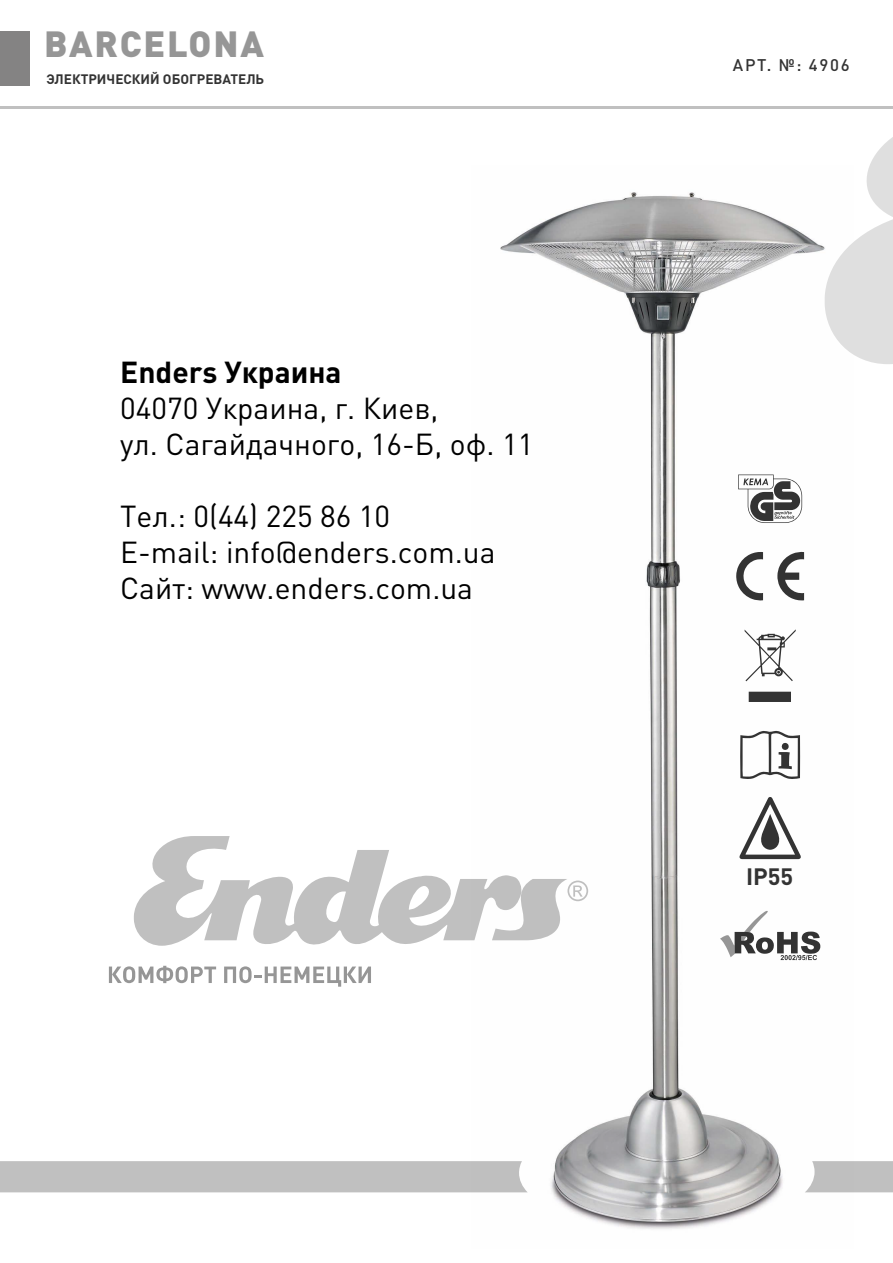
<style>
.page{position:relative;width:893px;height:1263px;background:#fff}
.page>*{position:absolute;margin:0;border:0;box-sizing:border-box;transform-origin:0 0}
.t1{font:900 36px "DIN Pro";letter-spacing:.05em;color:#969696}
.t2{font:30px/36px "DIN Pro";color:#000}
.t3{font:700 30px "DIN Pro";color:#000}
.t4{font:700 23.4px "DIN Pro";color:#333}
.t5{font:500 16.65px "DIN Pro";letter-spacing:.1em;color:#333}
.t6{font:700 13.5px "DIN Pro";color:#333}
</style>
<div class="page">
<img style="left:472px;top:192px;width:382px;height:1037px">
<hr style="left:0;top:106px;width:893px;height:2px;background:#969696">
<svg style="left:134px;top:836px;width:433px;height:110px"></svg>
<svg style="left:567px;top:880px;width:21px;height:21px"></svg>
<div style="left:0;top:31px;width:29px;height:54px;background:#848383"></div>
<svg style="left:738px;top:474px;width:64px;height:49px"></svg>
<svg style="left:736px;top:552px;width:27px;height:49px"></svg>
<svg style="left:777px;top:552px;width:27px;height:49px"></svg>
<svg style="left:745px;top:629px;width:51px;height:73px"></svg>
<svg style="left:736px;top:789px;width:70px;height:74px"></svg>
<svg style="left:740px;top:730px;width:60px;height:49px"></svg>
<svg style="left:720px;top:911px;width:100px;height:49px"></svg>
<svg style="left:109px;top:966px;width:107px;height:17px"></svg>
<svg style="left:224px;top:966px;width:147px;height:21px"></svg>
<svg style="left:825px;top:137px;width:68px;height:227px"></svg>
<div style="left:0;top:1161px;width:528px;height:31px;background:#c0c0c0"></div>
<svg style="left:805px;top:1161px;width:88px;height:31px;background:#c4c4c4"></svg>
<p class="t1" style="left:44px;top:20px;width:221px">BARCELONA</p>
<p class="t6" style="left:46px;top:70px;width:219px">ЭЛЕКТРИЧЕСКИЙ ОБОГРЕВАТЕЛЬ</p>
<p class="t3" style="left:120px;top:351px;width:223px">Enders Украина</p>
<p class="t2" style="left:120px;top:388px;width:415px">04070 Украина, г. Киев,<br>ул. Сагайдачного, 16-Б, оф. 11</p>
<p class="t2" style="left:120px;top:496px;width:377px">Тел.: 0(44) 225 86 10<br>E-mail: info@enders.com.ua<br>Сайт: www.enders.com.ua</p>
<p class="t5" style="left:733px;top:53px;width:118px">АРТ. №: 4906</p>
<p class="t4" style="left:746px;top:861px;width:49px">IP55</p>
</div>
